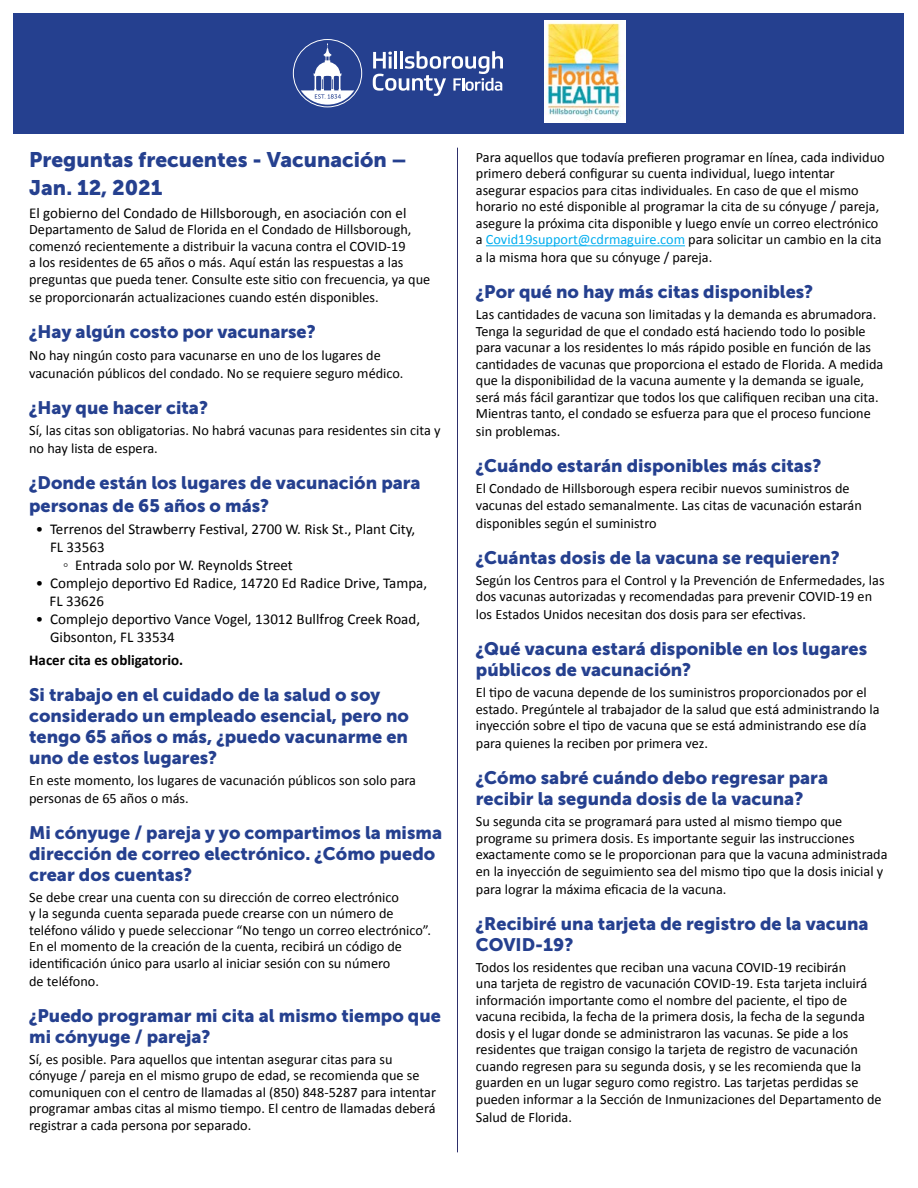
<style>
.page{position:relative;width:918px;height:1188px;background:#fff}
.page>*{position:absolute;margin:0;border:0;box-sizing:border-box;transform-origin:0 0}
.t1{font:21px/28.5px "Museo Sans 900";color:#25408f}
.t2{font:18px/21px "Museo Sans 900";color:#25408f}
.t3{font:15px/18px "Calibri";color:#000}
.t4{font:700 15px "Calibri";color:#000}
.t5{font:14.25px/16.5px "Calibri";color:#000}
.s1{color:#00aeef}
</style>
<div class="page">
<div style="left:14px;top:14px;width:890px;height:120px;background:#25408f"></div>
<hr style="left:457px;top:148px;width:1px;height:1004px;background:#2e2f6b">
<img style="left:544px;top:20px;width:81px;height:102px">
<svg style="left:293px;top:39px;width:69px;height:68px"></svg>
<svg style="left:373px;top:51px;width:130px;height:45px"></svg>
<hr style="left:486px;top:245px;width:199px;height:1px;background:#00aeef">
<h1 class="t1" style="left:29px;top:145px;width:379px">Preguntas frecuentes - Vacunación –<br>Jan. 12, 2021</h1>
<p class="t3" style="left:29px;top:203px;width:379px">El gobierno del Condado de Hillsborough, en asociación con el</p>
<p class="t5" style="left:29px;top:221px;width:403px">Departamento de Salud de Florida en el Condado de Hillsborough, comenzó recientemente a distribuir la vacuna contra el COVID-19<br>a los residentes de 65 años o más. Aquí están las respuestas a las preguntas que pueda tener. Consulte este sitio con frecuencia, ya que</p>
<p class="t5" style="left:29px;top:288px;width:351px">se proporcionarán actualizaciones cuando estén disponibles.</p>
<p class="t2" style="left:29px;top:321px;width:288px">¿Hay algún costo por vacunarse?</p>
<p class="t5" style="left:29px;top:346px;width:376px;line-height:18px">No hay ningún costo para vacunarse en uno de los lugares de vacunación públicos del condado. No se requiere seguro médico.</p>
<p class="t2" style="left:29px;top:397px;width:180px">¿Hay que hacer cita?</p>
<p class="t5" style="left:29px;top:421px;width:413px;line-height:18px">Sí, las citas son obligatorias. No habrá vacunas para residentes sin cita y no hay lista de espera.</p>
<p class="t2" style="left:29px;top:472px;width:393px;line-height:22.5px">¿Donde están los lugares de vacunación para personas de 65 años o más?</p>
<p class="t3" style="left:36px;top:520px;width:381px">• Terrenos del Strawberry Festival, 2700 W. Risk St., Plant City,</p>
<p class="t3" style="left:50px;top:538px;width:56px">FL 33563</p>
<p class="t3" style="left:63px;top:556px;width:231px">◦ Entrada solo por W. Reynolds Street</p>
<p class="t3" style="left:49px;top:574px;width:379px;text-indent:-14px">• Complejo deportivo Ed Radice, 14720 Ed Radice Drive, Tampa,<br>FL 33626</p>
<p class="t3" style="left:50px;top:610px;width:371px;text-indent:-14px">• Complejo deportivo Vance Vogel, 13012 Bullfrog Creek Road,<br>Gibsonton, FL 33534</p>
<p class="t4" style="left:29px;top:649px;width:155px">Hacer cita es obligatorio.</p>
<p class="t2" style="left:29px;top:684px;width:381px">Si trabajo en el cuidado de la salud o soy considerado un empleado esencial, pero no tengo 65 años o más, ¿puedo vacunarme en uno de estos lugares?</p>
<p class="t5" style="left:29px;top:771px;width:388px;line-height:18px">En este momento, los lugares de vacunación públicos son solo para personas de 65 años o más.</p>
<p class="t2" style="left:29px;top:822px;width:414px">Mi cónyuge / pareja y yo compartimos la misma dirección de correo electrónico. ¿Cómo puedo crear dos cuentas?</p>
<p class="t5" style="left:29px;top:888px;width:403px">Se debe crear una cuenta con su dirección de correo electrónico<br>y la segunda cuenta separada puede crearse con un número de teléfono válido y puede seleccionar “No tengo un correo electrónico”.<br>En el momento de la creación de la cuenta, recibirá un código de identificación único para usarlo al iniciar sesión con su número</p>
<p class="t5" style="left:29px;top:972px;width:71px">de teléfono.</p>
<p class="t2" style="left:29px;top:1005px;width:413px">¿Puedo programar mi cita al mismo tiempo que mi cónyuge / pareja?</p>
<p class="t5" style="left:29px;top:1050px;width:408px">Sí, es posible. Para aquellos que intentan asegurar citas para su cónyuge / pareja en el mismo grupo de edad, se recomienda que se comuniquen con el centro de llamadas al (850) 848-5287 para intentar programar ambas citas al mismo tiempo. El centro de llamadas deberá registrar a cada persona por separado.</p>
<p class="t5" style="left:476px;top:148px;width:410px">Para aquellos que todavía prefieren programar en línea, cada individuo primero deberá configurar su cuenta individual, luego intentar asegurar espacios para citas individuales. En caso de que el mismo horario no esté disponible al programar la cita de su cónyuge / pareja, asegure la próxima cita disponible y luego envíe un correo electrónico a <span class="s1">Covid19support@cdrmaguire.com</span> para solicitar un cambio en la cita</p>
<p class="t5" style="left:476px;top:249px;width:238px">a la misma hora que su cónyuge / pareja.</p>
<p class="t2" style="left:476px;top:281px;width:339px">¿Por qué no hay más citas disponibles?</p>
<p class="t5" style="left:476px;top:306px;width:409px">Las cantidades de vacuna son limitadas y la demanda es abrumadora.<br>Tenga la seguridad de que el condado está haciendo todo lo posible para vacunar a los residentes lo más rápido posible en función de las cantidades de vacunas que proporciona el estado de Florida. A medida que la disponibilidad de la vacuna aumente y la demanda se iguale, será más fácil garantizar que todos los que califiquen reciban una cita.<br>Mientras tanto, el condado se esfuerza para que el proceso funcione</p>
<p class="t5" style="left:476px;top:423px;width:86px">sin problemas.</p>
<p class="t2" style="left:476px;top:455px;width:347px">¿Cuándo estarán disponibles más citas?</p>
<p class="t5" style="left:476px;top:480px;width:387px">El Condado de Hillsborough espera recibir nuevos suministros de vacunas del estado semanalmente. Las citas de vacunación estarán</p>
<p class="t5" style="left:476px;top:514px;width:182px">disponibles según el suministro</p>
<p class="t2" style="left:476px;top:547px;width:366px">¿Cuántas dosis de la vacuna se requieren?</p>
<p class="t5" style="left:476px;top:571px;width:410px">Según los Centros para el Control y la Prevención de Enfermedades, las dos vacunas autorizadas y recomendadas para prevenir COVID-19 en</p>
<p class="t5" style="left:476px;top:606px;width:332px">los Estados Unidos necesitan dos dosis para ser efectivas.</p>
<p class="t2" style="left:476px;top:638px;width:393px">¿Qué vacuna estará disponible en los lugares públicos de vacunación?</p>
<p class="t5" style="left:476px;top:684px;width:405px">El tipo de vacuna depende de los suministros proporcionados por el estado. Pregúntele al trabajador de la salud que está administrando la inyección sobre el tipo de vacuna que se está administrando ese día</p>
<p class="t5" style="left:476px;top:735px;width:234px">para quienes la reciben por primera vez.</p>
<p class="t2" style="left:476px;top:767px;width:354px">¿Cómo sabré cuándo debo regresar para recibir la segunda dosis de la vacuna?</p>
<p class="t5" style="left:476px;top:813px;width:413px">Su segunda cita se programará para usted al mismo tiempo que programe su primera dosis. Es importante seguir las instrucciones exactamente como se le proporcionan para que la vacuna administrada en la inyección de seguimiento sea del mismo tipo que la dosis inicial y</p>
<p class="t5" style="left:476px;top:880px;width:252px">para lograr la máxima eficacia de la vacuna.</p>
<p class="t2" style="left:476px;top:913px;width:394px">¿Recibiré una tarjeta de registro de la vacuna<br>COVID-19?</p>
<p class="t5" style="left:476px;top:958px;width:407px">Todos los residentes que reciban una vacuna COVID-19 recibirán<br>una tarjeta de registro de vacunación COVID-19. Esta tarjeta incluirá información importante como el nombre del paciente, el tipo de vacuna recibida, la fecha de la primera dosis, la fecha de la segunda dosis y el lugar donde se administraron las vacunas. Se pide a los residentes que traigan consigo la tarjeta de registro de vacunación cuando regresen para su segunda dosis, y se les recomienda que la guarden en un lugar seguro como registro. Las tarjetas perdidas se pueden informar a la Sección de Inmunizaciones del Departamento de</p>
<p class="t5" style="left:476px;top:1108px;width:98px">Salud de Florida.</p>
</div>
